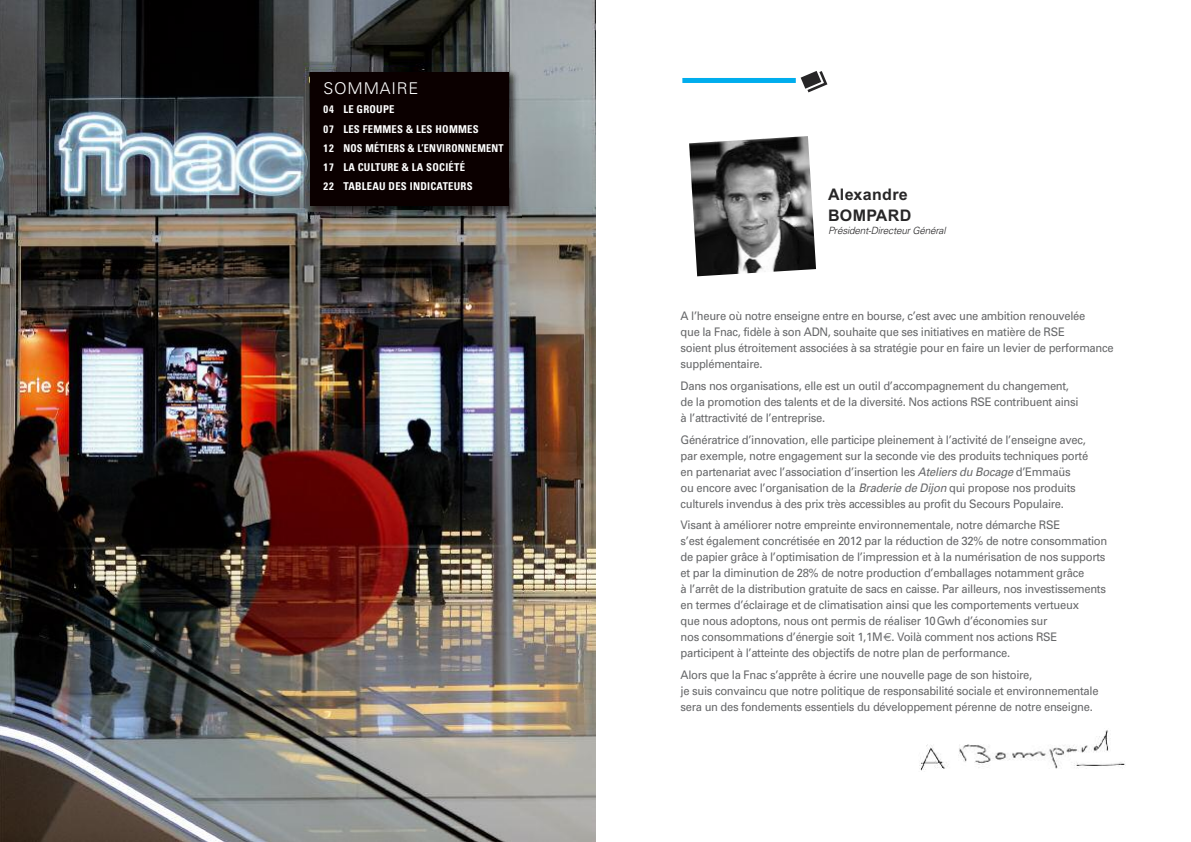
<style>
.page{position:relative;width:1191px;height:842px;background:#fff}
.page>*{position:absolute;margin:0;border:0;box-sizing:border-box;transform-origin:0 0}
.t1{font:300 16.2px "Univers";letter-spacing:.05em;color:#fff}
.t2{font:700 16px/21px "Arial";letter-spacing:.025em;color:#272627}
.t3{font:11.8px/16px "Univers";letter-spacing:-.025em;color:#67686a;scale:.95 1}
.t4{font:700 condensed 10.8px/19.2px "Univers";letter-spacing:.025em;color:#fff}
.t5{font:italic 300 10px "Univers";letter-spacing:-.02em;color:#272627}
.s1{font-style:italic}
.s2{font-family:"Euro Sans"}
</style>
<div class="page">
<img style="left:0;top:0;width:595px;height:842px">
<img style="left:689px;top:136px;width:127px;height:140px">
<svg style="left:800px;top:71px;width:27px;height:21px"></svg>
<div style="left:682px;top:78px;width:114px;height:5px;background:#00aded"></div>
<img style="left:306px;top:68px;width:216px;height:151px">
<div style="left:310px;top:72px;width:199px;height:134px;background:#0b0000"></div>
<img style="left:919px;top:730px;width:206px;height:41px">
<h1 class="t1" style="left:323px;top:83px;width:96px">SOMMAIRE</h1>
<p class="t4" style="left:323px;top:101px;width:182px">04 LE GROUPE<br>07 LES FEMMES &amp; LES HOMMES<br>12 NOS MÉTIERS &amp; L’ENVIRONNEMENT<br>17 LA CULTURE &amp; LA SOCIÉTÉ<br>22 TABLEAU DES INDICATEURS</p>
<h2 class="t2" style="left:828px;top:185px;width:85px">Alexandre<br>BOMPARD</h2>
<p class="t5" style="left:828px;top:226px;width:119px">Président-Directeur Général</p>
<p class="t3" style="left:680px;top:309px;width:457px">A l’heure où notre enseigne entre en bourse, c’est avec une ambition renouvelée<br>que la Fnac, fidèle à son ADN, souhaite que ses initiatives en matière de RSE<br>soient plus étroitement associées à sa stratégie pour en faire un levier de performance supplémentaire.</p>
<p class="t3" style="left:680px;top:379px;width:420px">Dans nos organisations, elle est un outil d’accompagnement du changement, de la promotion des talents et de la diversité. Nos actions RSE contribuent ainsi à l’attractivité de l’entreprise.</p>
<p class="t3" style="left:680px;top:433px;width:430px">Génératrice d’innovation, elle participe pleinement à l’activité de l’enseigne avec, par exemple, notre engagement sur la seconde vie des produits techniques porté en partenariat avec l’association d’insertion les <span class="s1">Ateliers du Bocage</span> d’Emmaüs<br>ou encore avec l’organisation de la <span class="s1">Braderie de Dijon</span> qui propose nos produits culturels invendus à des prix très accessibles au profit du Secours Populaire.</p>
<p class="t3" style="left:680px;top:518px;width:451px">Visant à améliorer notre empreinte environnementale, notre démarche RSE<br>s’est également concrétisée en 2012 par la réduction de 32% de notre consommation de papier grâce à l’optimisation de l’impression et à la numérisation de nos supports et par la diminution de 28% de notre production d’emballages notamment grâce<br>à l’arrêt de la distribution gratuite de sacs en caisse. Par ailleurs, nos investissements en termes d’éclairage et de climatisation ainsi que les comportements vertueux<br>que nous adoptons, nous ont permis de réaliser 10Gwh d’économies sur<br>nos consommations d’énergie soit 1,1M<span class="s2">€</span>. Voilà comment nos actions RSE participent à l’atteinte des objectifs de notre plan de performance.</p>
<p class="t3" style="left:680px;top:668px;width:441px">Alors que la Fnac s’apprête à écrire une nouvelle page de son histoire,<br>je suis convaincu que notre politique de responsabilité sociale et environnementale sera un des fondements essentiels du développement pérenne de notre enseigne.</p>
</div>
